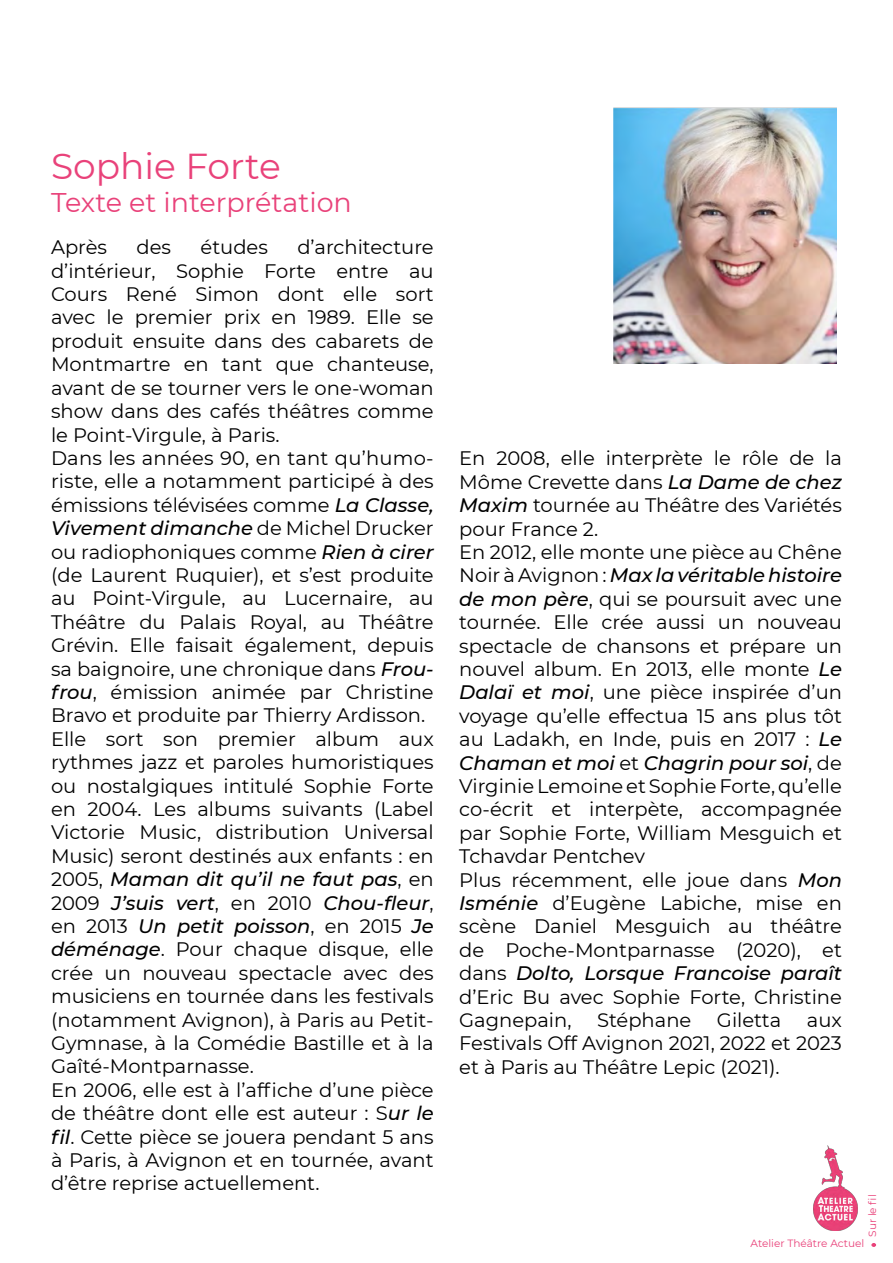
<style>
.page{position:relative;width:893px;height:1263px;background:#fff}
.page>*{position:absolute;margin:0;border:0;box-sizing:border-box;transform-origin:0 0}
.t1{font:36px "Montserrat";color:#e9427a}
.t2{font:27px "Montserrat";color:#e9427a}
.t3{font:19.5px/23.4px "Montserrat";color:#000}
.t4{font:10.5px "Montserrat";color:#e9427a}
.s1{font-weight:500;font-style:italic}
</style>
<div class="page">
<img style="left:813px;top:1145px;width:44px;height:85px">
<svg style="left:871px;top:1243px;width:5px;height:4px"></svg>
<img style="left:613px;top:108px;width:223px;height:255px">
<h1 class="t1" style="left:51px;top:142px;width:231px">Sophie Forte</h1>
<h2 class="t2" style="left:51px;top:184px;width:302px">Texte et interprétation</h2>
<p class="t3" style="left:51px;top:235px;width:384px;text-indent:246px">d’architecture d’intérieur, Sophie Forte entre au Cours René Simon dont elle sort avec le premier prix en 1989. Elle se produit ensuite dans des cabarets de Montmartre en tant que chanteuse, avant de se tourner vers le one-woman show dans des cafés théâtres comme le Point-Virgule, à Paris.<br>Dans les années 90, en tant qu’humo&shy;riste, elle a notamment participé à des émissions télévisées comme <span class="s1">La Classe, Vivement dimanche</span> de Michel Drucker ou radiophoniques comme <span class="s1">Rien à cirer </span>(de Laurent Ruquier), et s’est produite au Point-Virgule, au Lucernaire, au Théâtre du Palais Royal, au Théâtre Grévin. Elle faisait également, depuis sa baignoire, une chronique dans <span class="s1">Frou&shy;frou</span>, émission animée par Christine Bravo et produite par Thierry Ardisson.<br>Elle sort son premier album aux rythmes jazz et paroles humoristiques ou nostalgiques intitulé Sophie Forte en 2004. Les albums suivants (Label Victorie Music, distribution Universal Music) seront destinés aux enfants : en 2005, <span class="s1">Maman dit qu’il ne faut pas</span>, en 2009 <span class="s1">J’suis vert</span>, en 2010 <span class="s1">Chou-fleur</span>, en 2013 <span class="s1">Un petit poisson</span>, en 2015 <span class="s1">Je déménage</span>. Pour chaque disque, elle crée un nouveau spectacle avec des musiciens en tournée dans les festivals (notamment Avignon), à Paris au Petit-Gymnase, à la Comédie Bastille et à la Gaîté-Montparnasse.<br>En 2006, elle est à l’affiche d’une pièce de théâtre dont elle est auteur : S<span class="s1">ur le fil</span>. Cette pièce se jouera pendant 5 ans à Paris, à Avignon et en tournée, avant d’être reprise actuellement.</p>
<p class="t3" style="left:51px;top:235px;width:58px">Après</p>
<p class="t3" style="left:137px;top:235px;width:36px">des</p>
<p class="t3" style="left:201px;top:235px;width:69px">études</p>
<p class="t3" style="left:459px;top:446px;width:384px">En 2008, elle interprète le rôle de la Môme Crevette dans <span class="s1">La Dame de chez Maxim</span> tournée au Théâtre des Variétés pour France 2.<br>En 2012, elle monte une pièce au Chêne Noir à Avignon : <span class="s1">Max la véritable histoire de mon père</span>, qui se poursuit avec une tournée. Elle crée aussi un nouveau spectacle de chansons et prépare un nouvel album. En 2013, elle monte <span class="s1">Le Dalaï et moi</span>, une pièce inspirée d’un voyage qu’elle effectua 15 ans plus tôt au Ladakh, en Inde, puis en 2017 : <span class="s1">Le Chaman et moi</span> et <span class="s1">Chagrin pour soi</span>, de Virginie Lemoine et Sophie Forte, qu’elle co-écrit et interpète, accompagnée par Sophie Forte, William Mesguich et Tchavdar Pentchev<br>Plus récemment, elle joue dans <span class="s1">Mon Isménie</span> d’Eugène Labiche, mise en scène Daniel Mesguich au théâtre de Poche-Montparnasse (2020), et dans <span class="s1">Dolto, Lorsque Francoise paraît </span>d’Eric Bu avec Sophie Forte, Christine Gagnepain,</p>
<p class="t3" style="left:597px;top:1008px;width:96px">Stéphane</p>
<p class="t3" style="left:717px;top:1008px;width:66px">Giletta</p>
<p class="t3" style="left:459px;top:1008px;width:384px;text-align:justify;text-indent:348px">aux Festivals Off Avignon 2021, 2022 et 2023 et à Paris au Théâtre Lepic (2021).</p>
<p class="t4" style="left:865px;top:1237px;width:44px;rotate:-90deg">Sur le fil</p>
<p class="t4" style="left:750px;top:1236px;width:115px">Atelier Théâtre Actuel</p>
</div>
